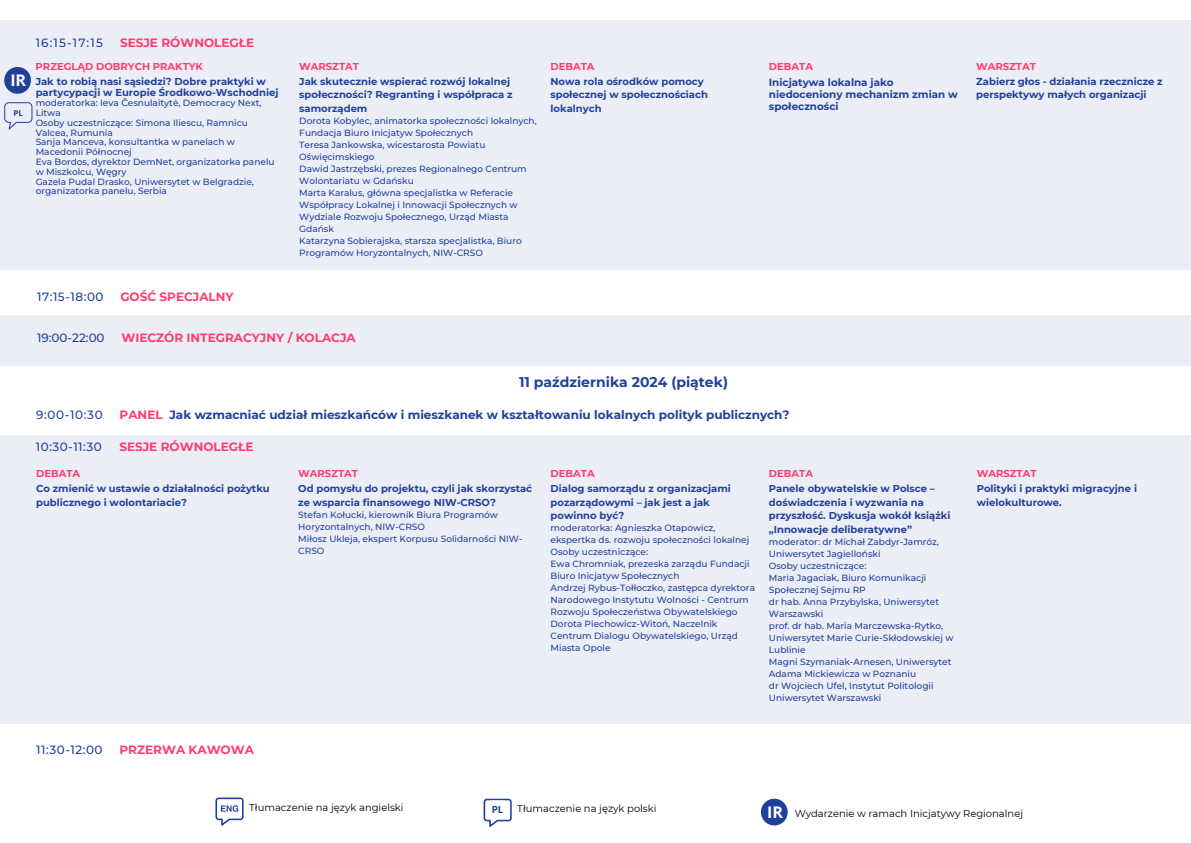
<style>
.page{position:relative;width:1191px;height:843px;background:#fff}
.page>*{position:absolute;margin:0;border:0;box-sizing:border-box;transform-origin:0 0}
.t1{font:700 16px "Open Sans";color:#fff}
.t2{font:700 14px "Montserrat";color:#21409a}
.t3{font:700 12px "Montserrat";color:#ff3d6d}
.t4{font:700 12px "Montserrat";color:#21409a}
.t5{font:500 12px "Montserrat";letter-spacing:.045em;color:#21409a}
.t6{font:700 10.3px/12px "Montserrat";color:#21409a}
.t7{font:700 10px/13.5px "Montserrat";color:#23419b}
.t8{font:10px "Montserrat";color:#000}
.t9{font:700 10px "Montserrat";color:#ff3d6d}
.t10{font:700 9.8px "Open Sans";color:#21409a}
.t11{font:500 9px/12px "Montserrat";color:#23419b}
.t12{font:500 9px/12px "Montserrat";color:#21409a}
.t13{font:700 8px "Open Sans";color:#21409a}
</style>
<div class="page">
<div style="left:0;top:435px;width:1190px;height:288px;background:#ebeef6"></div>
<div style="left:0;top:20px;width:1190px;height:250px;background:#ebeef6"></div>
<svg style="left:4px;top:67px;width:27px;height:27px"></svg>
<svg style="left:4px;top:102px;width:28px;height:27px"></svg>
<svg style="left:215px;top:797px;width:28px;height:28px"></svg>
<svg style="left:483px;top:798px;width:28px;height:28px"></svg>
<svg style="left:760px;top:798px;width:27px;height:27px"></svg>
<div style="left:0;top:316px;width:1190px;height:50px;background:#ebeef6"></div>
<h5 class="t1" style="left:10px;top:69px;width:17px">IR</h5>
<h5 class="t13" style="left:14px;top:107px;width:11px">PL</h5>
<p class="t5" style="left:36px;top:35px;width:69px">16:15-17:15</p>
<p class="t3" style="left:120px;top:35px;width:136px">SESJE RÓWNOLEGŁE</p>
<p class="t9" style="left:36px;top:60px;width:169px">PRZEGLĄD DOBRYCH PRAKTYK</p>
<p class="t9" style="left:299px;top:60px;width:61px">WARSZTAT</p>
<p class="t9" style="left:550px;top:60px;width:46px">DEBATA</p>
<p class="t9" style="left:768px;top:60px;width:46px">DEBATA</p>
<p class="t9" style="left:976px;top:60px;width:61px">WARSZTAT</p>
<p class="t6" style="left:768px;top:77px;width:190px">Inicjatywa lokalna jako niedoceniony mechanizm zmian w społeczności</p>
<h4 class="t7" style="left:36px;top:75px;width:244px;line-height:11.2px">Jak to robią nasi sąsiedzi? Dobre praktyki w partycypacji w Europie Środkowo-Wschodniej</h4>
<h4 class="t12" style="left:36px;top:98px;width:240px;line-height:9.8px">moderatorka: Ieva Česnulaitytė, Democracy Next, Litwa<br>Osoby uczestniczące: Simona Iliescu, Ramnicu Valcea, Rumunia<br>Sanja Manceva, konsultantka w panelach w Macedonii Północnej<br>Eva Bordos, dyrektor DemNet, organizatorka panelu w Miszkolcu, Węgry<br>Gazela Pudal Drasko, Uniwersytet w Belgradzie, organizatorka panelu, Serbia</h4>
<h3 class="t7" style="left:299px;top:75px;width:215px">Jak skutecznie wspierać rozwój lokalnej społeczności? Regranting i współpraca z samorządem</h3>
<h2 class="t11" style="left:299px;top:115px;width:239px">Dorota Kobylec, animatorka społeczności lokalnych,<br>Fundacja Biuro Inicjatyw Społecznych</h2>
<h4 class="t11" style="left:299px;top:139px;width:188px">Teresa Jankowska, wicestarosta Powiatu<br>Oświęcimskiego</h4>
<h4 class="t11" style="left:299px;top:163px;width:229px">Dawid Jastrzębski, prezes Regionalnego Centrum<br>Wolontariatu w Gdańsku</h4>
<h4 class="t11" style="left:299px;top:187px;width:220px">Marta Karalus, główna specjalistka w Referacie Współpracy Lokalnej i Innowacji Społecznych w Wydziale Rozwoju Społecznego, Urząd Miasta Gdańsk</h4>
<h3 class="t11" style="left:299px;top:235px;width:224px">Katarzyna Sobierajska, starsza specjalistka, Biuro<br>Programów Horyzontalnych, NIW-CRSO</h3>
<h5 class="t7" style="left:550px;top:75px;width:159px">Nowa rola ośrodków pomocy społecznej w społecznościach lokalnych</h5>
<h6 class="t7" style="left:976px;top:75px;width:188px">Zabierz głos - działania rzecznicze z perspektywy małych organizacji</h6>
<h3 class="t5" style="left:37px;top:289px;width:68px">17:15-18:00</h3>
<h4 class="t3" style="left:120px;top:289px;width:115px">GOŚĆ SPECJALNY</h4>
<p class="t5" style="left:37px;top:330px;width:69px">19:00-22:00</p>
<p class="t3" style="left:121px;top:330px;width:236px">WIECZÓR INTEGRACYJNY / KOLACJA</p>
<h4 class="t2" style="left:519px;top:374px;width:210px">11 października 2024 (piątek)</h4>
<h1 class="t5" style="left:36px;top:407px;width:68px">9:00-10:30</h1>
<h3 class="t3" style="left:120px;top:407px;width:44px">PANEL</h3>
<p class="t4" style="left:169px;top:407px;width:621px">Jak wzmacniać udział mieszkańców i mieszkanek w kształtowaniu lokalnych polityk publicznych?</p>
<p class="t5" style="left:36px;top:439px;width:67px">10:30-11:30</p>
<p class="t3" style="left:119px;top:439px;width:136px">SESJE RÓWNOLEGŁE</p>
<h5 class="t9" style="left:36px;top:467px;width:46px">DEBATA</h5>
<h6 class="t7" style="left:36px;top:481px;width:235px">Co zmienić w ustawie o działalności pożytku publicznego i wolontariacie?</h6>
<h5 class="t9" style="left:298px;top:467px;width:61px">WARSZTAT</h5>
<p class="t7" style="left:298px;top:481px;width:235px">Od pomysłu do projektu, czyli jak skorzystać</p>
<p class="t7" style="left:298px;top:495px;width:199px">ze wsparcia finansowego NIW-CRSO?</p>
<p class="t11" style="left:298px;top:508px;width:201px">Stefan Kołucki, kierownik Biura Programów<br>Horyzontalnych, NIW-CRSO</p>
<p class="t11" style="left:298px;top:532px;width:225px">Miłosz Ukleja, ekspert Korpusu Solidarności NIW-<br>CRSO</p>
<h6 class="t9" style="left:768px;top:467px;width:46px">DEBATA</h6>
<h6 class="t7" style="left:768px;top:481px;width:183px">Panele obywatelskie w Polsce – doświadczenia i wyzwania na przyszłość. Dyskusja wokół książki „Innowacje deliberatywne”</h6>
<h6 class="t12" style="left:768px;top:535px;width:186px">moderator: dr Michał Zabdyr-Jamróz,<br>Uniwersytet Jagielloński<br>Osoby uczestniczące:<br>Maria Jagaciak, Biuro Komunikacji<br>Społecznej Sejmu RP<br>dr hab. Anna Przybylska, Uniwersytet<br>Warszawski<br>prof. dr hab. Maria Marczewska-Rytko,<br>Uniwersytet Marie Curie-Skłodowskiej w<br>Lublinie<br>Magni Szymaniak-Arnesen, Uniwersytet<br>Adama Mickiewicza w Poznaniu<br>dr Wojciech Ufel, Instytut Politologii<br>Uniwersytet Warszawski</h6>
<p class="t9" style="left:550px;top:467px;width:46px">DEBATA</p>
<p class="t7" style="left:550px;top:481px;width:182px">Dialog samorządu z organizacjami pozarządowymi – jak jest a jak powinno być?</p>
<h5 class="t11" style="left:550px;top:521px;width:200px">moderatorka: Agnieszka Otapowicz, ekspertka ds. rozwoju społeczności lokalnej</h5>
<h6 class="t11" style="left:550px;top:545px;width:99px">Osoby uczestniczące:</h6>
<h5 class="t11" style="left:550px;top:557px;width:201px">Ewa Chromniak, prezeska zarządu Fundacji<br>Biuro Inicjatyw Społecznych</h5>
<h5 class="t11" style="left:550px;top:581px;width:206px">Andrzej Rybus-Tołłoczko, zastępca dyrektora Narodowego Instytutu Wolności - Centrum Rozwoju Społeczeństwa Obywatelskiego Dorota Piechowicz-Witoń, Naczelnik Centrum Dialogu Obywatelskiego, Urząd Miasta Opole</h5>
<h4 class="t9" style="left:976px;top:467px;width:61px">WARSZTAT</h4>
<h3 class="t7" style="left:976px;top:481px;width:162px">Polityki i praktyki migracyjne i wielokulturowe.</h3>
<h5 class="t5" style="left:36px;top:742px;width:68px">11:30-12:00</h5>
<p class="t3" style="left:119px;top:742px;width:136px">PRZERWA KAWOWA</p>
<p class="t8" style="left:249px;top:801px;width:156px">Tłumaczenie na język angielski</p>
<h5 class="t10" style="left:491px;top:802px;width:13px">PL</h5>
<h5 class="t8" style="left:517px;top:801px;width:141px">Tłumaczenie na język polski</h5>
<h6 class="t1" style="left:767px;top:800px;width:17px">IR</h6>
<h6 class="t8" style="left:794px;top:806px;width:230px">Wydarzenie w ramach Inicjatywy Regionalnej</h6>
</div>
